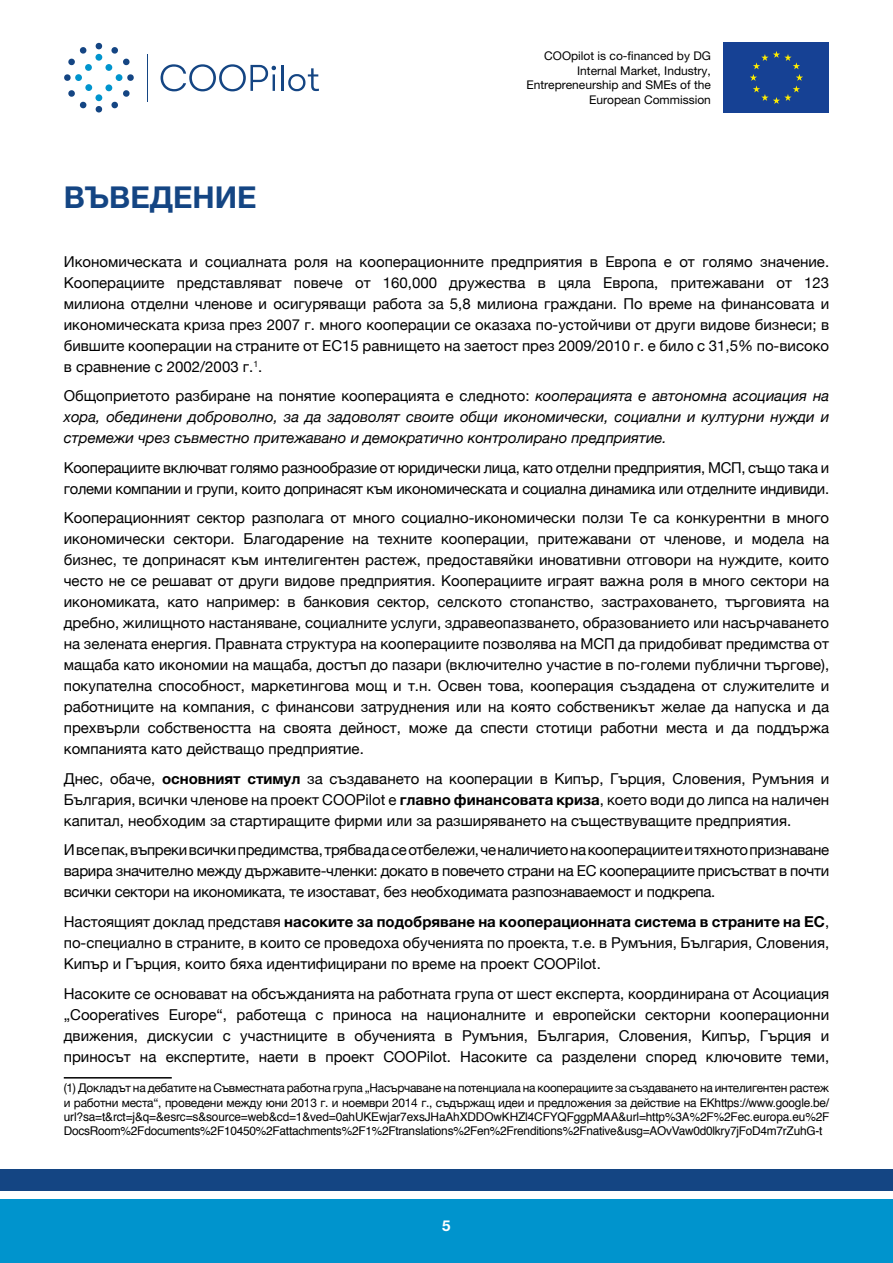
<style>
.page{position:relative;width:893px;height:1263px;background:#fff}
.page>*{position:absolute;margin:0;border:0;box-sizing:border-box;transform-origin:0 0}
.t1{font:700 30px "Helvetica Neue";color:#144583}
.t2{font:15px/21px "Helvetica Neue";color:#000;text-align:justify}
.t3{font:italic 15px/21px "Helvetica Neue";color:#000;text-align:justify}
.t4{font:15px/21px "Helvetica Neue";letter-spacing:-.02em;color:#000}
.t5{font:700 15px "Helvetica Neue LT Pro";color:#fff}
.t6{font:12px/14.4px "Helvetica";letter-spacing:-.02em;color:#000}
.t7{font:12px/14.4px "Helvetica Neue";letter-spacing:-.02em;color:#000}
.t8{font:12px/14.4px "Helvetica Neue LT Pro";color:#000;text-align:right}
.s1{font-style:normal}
.s2{font-weight:700}
.s3{font-family:"Helvetica"}
</style>
<div class="page">
<div style="left:0;top:1199px;width:893px;height:64px;background:#0094cd"></div>
<div style="left:724px;top:43px;width:105px;height:70px;background:#164194"></div>
<svg style="left:750px;top:51px;width:53px;height:53px"></svg>
<svg style="left:95px;top:43px;width:7px;height:7px"></svg>
<svg style="left:95px;top:106px;width:7px;height:7px"></svg>
<svg style="left:68px;top:47px;width:19px;height:19px"></svg>
<svg style="left:111px;top:90px;width:19px;height:19px"></svg>
<svg style="left:64px;top:74px;width:7px;height:7px"></svg>
<svg style="left:127px;top:74px;width:7px;height:7px"></svg>
<svg style="left:68px;top:90px;width:19px;height:19px"></svg>
<svg style="left:111px;top:47px;width:19px;height:19px"></svg>
<div style="left:95px;top:54px;width:7px;height:7px;background:#0094cd;border-radius:50%"></div>
<div style="left:105px;top:64px;width:7px;height:7px;background:#0094cd;border-radius:50%"></div>
<div style="left:116px;top:74px;width:6px;height:7px;background:#0094cd;border-radius:50%"></div>
<div style="left:85px;top:64px;width:7px;height:7px;background:#0094cd;border-radius:50%"></div>
<div style="left:105px;top:84px;width:7px;height:7px;background:#0094cd;border-radius:50%"></div>
<div style="left:75px;top:74px;width:7px;height:7px;background:#0094cd;border-radius:50%"></div>
<div style="left:85px;top:84px;width:7px;height:7px;background:#0094cd;border-radius:50%"></div>
<div style="left:95px;top:94px;width:7px;height:7px;background:#0094cd;border-radius:50%"></div>
<svg style="left:161px;top:64px;width:115px;height:27px"></svg>
<hr style="left:281px;top:65px;width:3px;height:26px;background:#144583">
<svg style="left:288px;top:68px;width:31px;height:23px"></svg>
<hr style="left:147px;top:54px;width:1px;height:47px;background:#144583">
<div style="left:0;top:1169px;width:893px;height:22px;background:#144583"></div>
<hr style="left:64px;top:1077px;width:108px;height:1px;background:#000">
<h1 class="t1" style="left:64px;top:174px;width:194px">ВЪВЕДЕНИЕ</h1>
<p class="t8" style="left:526px;top:49px;width:186px">COOpilot is co-financed by DG<br>Internal Market, Industry,<br>Entrepreneurship and SMEs of the<br>European Commission</p>
<p class="t2" style="left:64px;top:251px;width:767px">Икономическата и социалната роля на кооперационните предприятия в Европа е от голямо значение.<br>Кооперациите представляват повече от 160,000 дружества в цяла Европа, притежавани от 123 милиона отделни членове и осигуряващи работа за 5,8 милиона граждани. По време на финансовата и икономическата криза през 2007 г. много кооперации се оказаха по-устойчиви от други видове бизнеси; в бившите кооперации на страните от ЕС15 равнището на заетост през 2009/2010 г. е било с 31,5% по-високо в сравнение с 2002/2003 г.<sup>1</sup>.</p>
<p class="t3" style="left:64px;top:385px;width:767px"><span class="s1">Общоприетото разбиране на понятие кооперацията е следното:</span> кооперацията е автономна асоциация на хора, обединени доброволно, за да задоволят своите общи икономически, социални и културни нужди и стремежи чрез съвместно притежавано и демократично контролирано предприятие.</p>
<p class="t4" style="left:64px;top:457px;width:767px">Кооперациите включват голямо разнообразие от юридически лица, като отделни предприятия, МСП, също така и големи компании и групи, които допринасят към икономическата и социална динамика или отделните индивиди.</p>
<p class="t2" style="left:64px;top:507px;width:767px">Кооперационният сектор разполага от много социално-икономически ползи Те са конкурентни в много икономически сектори. Благодарение на техните кооперации, притежавани от членове, и модела на бизнес, те допринасят към интелигентен растеж, предоставяйки иновативни отговори на нуждите, които често не се решават от други видове предприятия. Кооперациите играят важна роля в много сектори на икономиката, като например: в банковия сектор, селското стопанство, застраховането, търговията на дребно, жилищното настаняване, социалните услуги, здравеопазването, образованието или насърчаването на зелената енергия. Правната структура на кооперациите позволява на МСП да придобиват предимства от мащаба като икономии на мащаба, достъп до пазари (включително участие в по-големи публични търгове), покупателна способност, маркетингова мощ и т.н. Освен това, кооперация създадена от служителите и работниците на компания, с финансови затруднения или на която собственикът желае да напуска и да прехвърли собствеността на своята дейност, може да спести стотици работни места и да поддържа компанията като действащо предприятие.</p>
<p class="t2" style="left:64px;top:768px;width:767px">Днес, обаче, <span class="s2">основният стимул</span> за създаването на кооперации в Кипър, Гърция, Словения, Румъния и България, всички членове на проект COOPilot е <span class="s2">главно финансовата криза</span>, което води до липса на наличен капитал, необходим за стартиращите фирми или за разширяването на съществуващите предприятия.</p>
<p class="t2" style="left:64px;top:839px;width:767px">И все пак, въпреки всички предимства, трябва да се отбележи, че наличието на кооперациите и тяхното признаване варира значително между държавите-членки: докато в повечето страни на ЕС кооперациите присъстват в почти всички сектори на икономиката, те изостават, без необходимата разпознаваемост и подкрепа.</p>
<p class="t2" style="left:64px;top:911px;width:767px">Настоящият доклад представя <span class="s2">насоките за подобряване на кооперационната система в страните на ЕС</span>, по-специално в страните, в които се проведоха обученията по проекта, т.е. в Румъния, България, Словения, Кипър и Гърция, които бяха идентифицирани по време на проект COOPilot.</p>
<p class="t2" style="left:64px;top:982px;width:767px">Насоките се основават на обсъжданията на работната група от шест експерта, координирана от Асоциация „Cooperatives Europe“, работеща с приноса на националните и европейски секторни кооперационни движения, дискусии с участниците в обученията в Румъния, България, Словения, Кипър, Гърция и приносът на експертите, наети в проект COOPilot. Насоките са разделени според ключовите теми,</p>
<p class="t7" style="left:64px;top:1080px;width:767px">(1) Докладът на дебатите на Съвместната работна група „Насърчаване на потенциала на кооперациите за създаването на интелигентен растеж и работни места“, проведени между юни 2013 г. и ноември 2014 г., съдържащ идеи и предложения за действие на ЕК<span class="s3">https://www.google.be/</span></p>
<p class="t6" style="left:64px;top:1110px;width:767px">url?sa=t&amp;rct=j&amp;q=&amp;esrc=s&amp;source=web&amp;cd=1&amp;ved=0ahUKEwjar7exsJHaAhXDDOwKHZl4CFYQFggpMAA&amp;url=http%3A%2F%2Fec.europa.eu%2F<br>DocsRoom%2Fdocuments%2F10450%2Fattachments%2F1%2Ftranslations%2Fen%2Frenditions%2Fnative&amp;usg=AOvVaw0d0lkry7jFoD4m7rZuhG-t</p>
<p class="t5" style="left:442px;top:1216px;width:10px">5</p>
</div>
